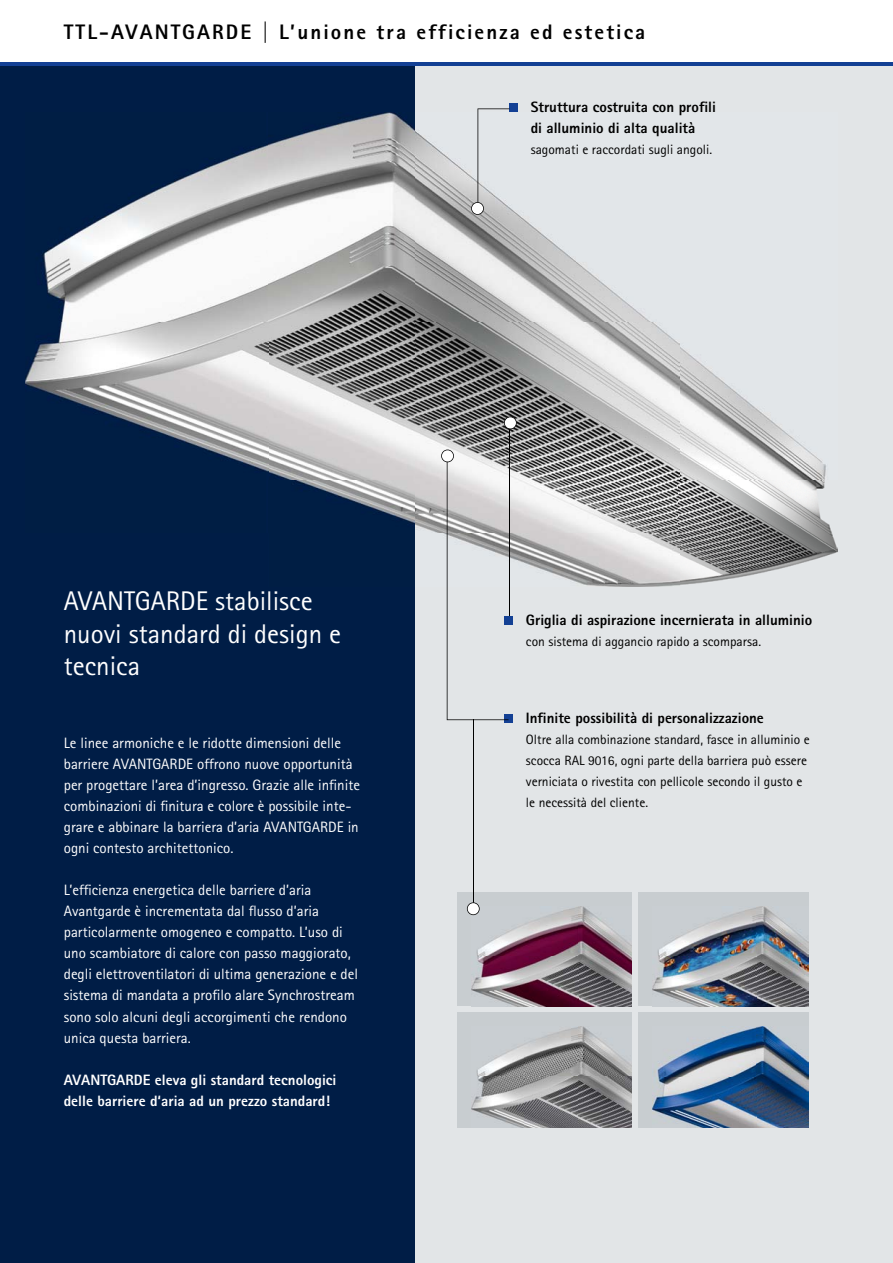
<style>
.page{position:relative;width:893px;height:1263px;background:#fff}
.page>*{position:absolute;margin:0;border:0;box-sizing:border-box;transform-origin:0 0}
.t1{font:27px/32.4px "Rotis Sans Serif Std";color:#fff}
.t2{font:800 21px "Rotis Sans Serif Std";letter-spacing:.1em;color:#000}
.t3{font:15px/21px "Rotis Sans Serif Std";color:#fff}
.t4{font:800 15px/21px "Rotis Sans Serif Std";color:#000}
.t5{font:800 15px/21px "Rotis Sans Serif Std";color:#fff}
.t6{font:13.5px/21px "Rotis Sans Serif Std";color:#000}
</style>
<div class="page">
<div style="left:0;top:64px;width:893px;height:1199px;background:#e2e5e7"></div>
<div style="left:0;top:64px;width:415px;height:1199px;background:#001d46"></div>
<div style="left:457px;top:893px;width:175px;height:113px;background:#c8cdd0"></div>
<img style="left:471px;top:907px;width:161px;height:99px">
<div style="left:457px;top:1012px;width:175px;height:116px;background:#c8cdd0"></div>
<img style="left:471px;top:1026px;width:161px;height:102px">
<div style="left:638px;top:893px;width:170px;height:113px;background:#c8cdd0"></div>
<img style="left:652px;top:907px;width:156px;height:99px">
<div style="left:638px;top:1012px;width:170px;height:116px;background:#c8cdd0"></div>
<img style="left:652px;top:1026px;width:156px;height:102px">
<hr style="left:0;top:62px;width:893px;height:3px;background:#134094">
<img style="left:25px;top:113px;width:812px;height:473px">
<div style="left:505px;top:714px;width:8px;height:8px;background:#134094"></div>
<div style="left:509px;top:103px;width:9px;height:9px;background:#134094"></div>
<hr style="left:509px;top:423px;width:1px;height:198px;background:#000">
<svg style="left:471px;top:108px;width:38px;height:107px"></svg>
<svg style="left:504px;top:416px;width:13px;height:13px"></svg>
<svg style="left:441px;top:450px;width:67px;height:270px"></svg>
<hr style="left:473px;top:719px;width:1px;height:189px;background:#000">
<svg style="left:467px;top:902px;width:13px;height:13px"></svg>
<div style="left:505px;top:616px;width:8px;height:9px;background:#134094"></div>
<h2 class="t2" style="left:64px;top:19px;width:583px">TTL-AVANTGARDE | L’unione tra efficienza ed estetica</h2>
<p class="t4" style="left:531px;top:96px;width:187px">Struttura costruita con profili di alluminio di alta qualità</p>
<p class="t6" style="left:531px;top:138px;width:183px">sagomati e raccordati sugli angoli.</p>
<h1 class="t1" style="left:64px;top:585px;width:279px">AVANTGARDE stabilisce nuovi standard di design e tecnica</h1>
<p class="t3" style="left:64px;top:733px;width:298px">Le linee armoniche e le ridotte dimensioni delle barriere AVANTGARDE offrono nuove opportunità per progettare l’area d’ingresso. Grazie alle infinite combinazioni di finitura e colore è possibile inte&shy;grare e abbinare la barriera d’aria AVANTGARDE in ogni contesto architettonico.</p>
<p class="t3" style="left:64px;top:880px;width:296px">L’efficienza energetica delle barriere d’aria Avantgarde è incrementata dal flusso d’aria particolarmente omogeneo e compatto. L’uso di uno scambiatore di calore con passo maggiorato, degli elettroventilatori di ultima generazione e del sistema di mandata a profilo alare Synchrostream sono solo alcuni degli accorgimenti che rendono unica questa barriera.</p>
<p class="t5" style="left:64px;top:1069px;width:274px">AVANTGARDE eleva gli standard tecnologici delle barriere d‘aria ad un prezzo standard!</p>
<p class="t4" style="left:526px;top:609px;width:288px">Griglia di aspirazione incernierata in alluminio</p>
<p class="t6" style="left:526px;top:630px;width:237px">con sistema di aggancio rapido a scomparsa.</p>
<p class="t4" style="left:526px;top:707px;width:239px">Infinite possibilità di personalizzazione</p>
<p class="t6" style="left:526px;top:728px;width:285px">Oltre alla combinazione standard, fasce in alluminio e scocca RAL 9016, ogni parte della barriera può essere verniciata o rivestita con pellicole secondo il gusto e le necessità del cliente.</p>
</div>
